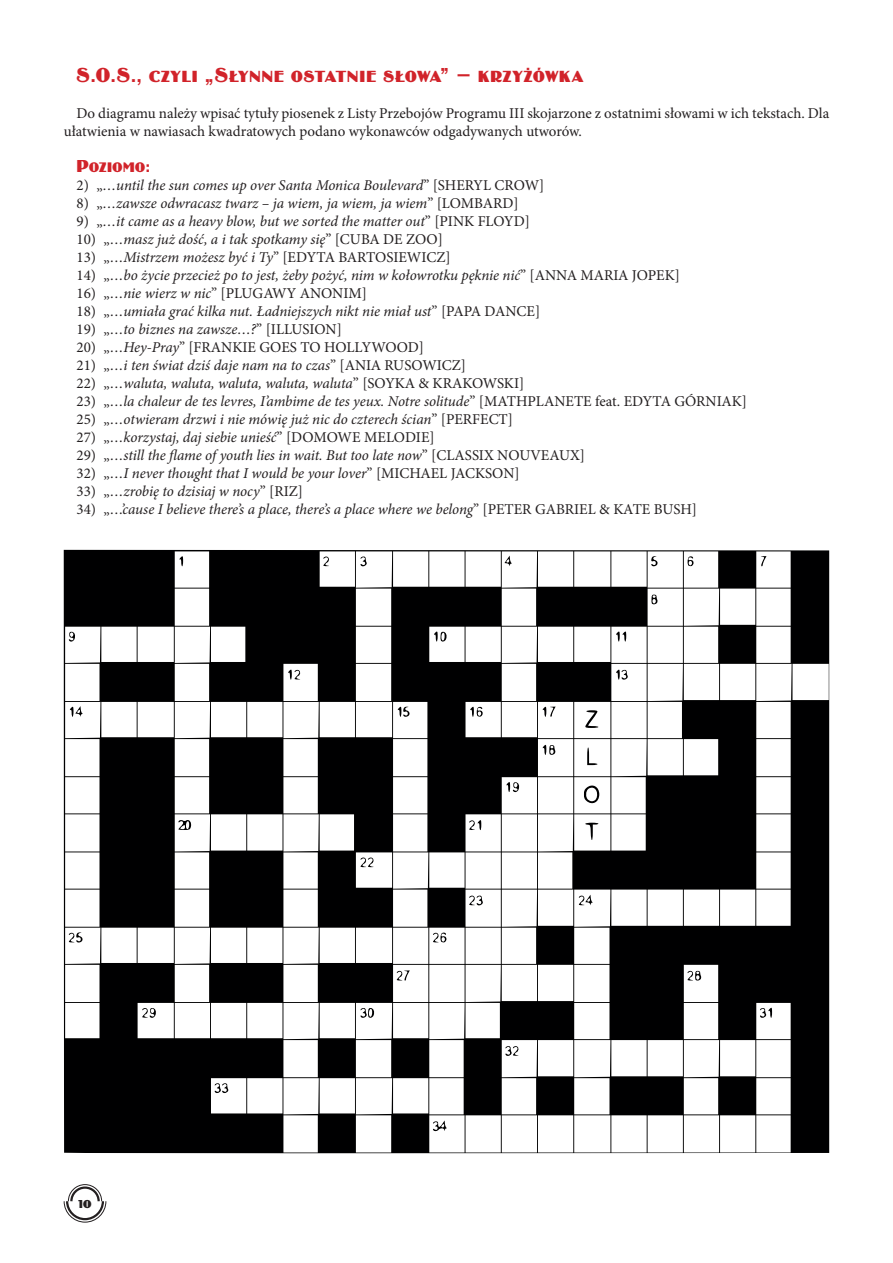
<style>
.page{position:relative;width:893px;height:1263px;background:#fff}
.page>*{position:absolute;margin:0;border:0;box-sizing:border-box;transform-origin:0 0}
.t1{font:21px "Binner SCDOT";letter-spacing:.05em;color:#d1232a}
.t2{font:18px "Binner SCDOT";letter-spacing:.025em;color:#d1232a}
.t3{font:italic 15px "Minion Pro";letter-spacing:-.005em;color:#231f20}
.t4{font:15px/18px "Minion Pro";color:#231f20}
.t5{font:15px "Binner SCDOT";color:#231f20}
.s1{font-style:normal}
.s2{font-style:italic}
</style>
<div class="page">
<svg style="left:63px;top:1184px;width:44px;height:39px"></svg>
<svg style="left:64px;top:550px;width:765px;height:603px"></svg>
<h1 class="t1" style="left:76px;top:63px;width:508px">S.O.S., czyli „Słynne ostatnie słowa” – krzyżówka</h1>
<p class="t4" style="left:64px;top:104px;width:767px;text-indent:13px">Do diagramu należy wpisać tytuły piosenek z Listy Przebojów Programu III skojarzone z ostatnimi słowami w ich tekstach. Dla ułatwienia w nawiasach kwadratowych podano wykonawców odgadywanych utworów.</p>
<p class="t2" style="left:76px;top:156px;width:75px">Poziomo:</p>
<p class="t3" style="left:76px;top:175px;width:469px"><span class="s1">2) „</span>…until the sun comes up over Santa Monica Boulevard<span class="s1">” [SHERYL CROW]</span></p>
<p class="t3" style="left:76px;top:193px;width:444px"><span class="s1">8) „</span>…zawsze odwracasz twarz – ja wiem, ja wiem, ja wiem<span class="s1">” [LOMBARD]</span></p>
<p class="t3" style="left:76px;top:211px;width:455px"><span class="s1">9) „</span>…it came as a heavy blow, but we sorted the matter out<span class="s1">” [PINK FLOYD]</span></p>
<p class="t3" style="left:76px;top:229px;width:368px"><span class="s1">10) „</span>…masz już dość, a i tak spotkamy się<span class="s1">” [CUBA DE ZOO]</span></p>
<p class="t4" style="left:76px;top:248px;width:376px">13) „<span class="s2">…Mistrzem możesz być i Ty</span>” [EDYTA BARTOSIEWICZ]</p>
<p class="t3" style="left:76px;top:265px;width:605px"><span class="s1">14) „</span>…bo życie przecież po to jest, żeby pożyć, nim w kołowrotku pęknie nić<span class="s1">” [ANNA MARIA JOPEK]</span></p>
<p class="t4" style="left:76px;top:284px;width:292px">16) „<span class="s2">…nie wierz w nic</span>” [PLUGAWY ANONIM]</p>
<p class="t3" style="left:76px;top:301px;width:465px"><span class="s1">18) „</span>…umiała grać kilka nut. Ładniejszych nikt nie miał ust<span class="s1">” [PAPA DANCE]</span></p>
<p class="t3" style="left:76px;top:319px;width:267px"><span class="s1">19) „</span>…to biznes na zawsze…?<span class="s1">” [ILLUSION]</span></p>
<p class="t4" style="left:76px;top:338px;width:349px">20) „<span class="s2">…Hey-Pray</span>” [FRANKIE GOES TO HOLLYWOOD]</p>
<p class="t3" style="left:76px;top:355px;width:391px"><span class="s1">21) „</span>…i ten świat dziś daje nam na to czas<span class="s1">” [ANIA RUSOWICZ]</span></p>
<p class="t3" style="left:76px;top:373px;width:449px"><span class="s1">22) „</span>…waluta, waluta, waluta, waluta, waluta<span class="s1">” [SOYKA &amp; KRAKOWSKI]</span></p>
<p class="t3" style="left:76px;top:391px;width:672px"><span class="s1">23) „</span>…la chaleur de tes levres, I’ambime de tes yeux. Notre solitude<span class="s1">” [MATHPLANETE feat. EDYTA GÓRNIAK]</span></p>
<p class="t3" style="left:76px;top:409px;width:438px"><span class="s1">25) „</span>…otwieram drzwi i nie mówię już nic do czterech ścian<span class="s1">” [PERFECT]</span></p>
<p class="t3" style="left:76px;top:427px;width:360px"><span class="s1">27) „</span>…korzystaj, daj siebie unieść<span class="s1">” [DOMOWE MELODIE]</span></p>
<p class="t3" style="left:76px;top:445px;width:510px"><span class="s1">29) „</span>…still the flame of youth lies in wait. But too late now<span class="s1">” [CLASSIX NOUVEAUX]</span></p>
<p class="t3" style="left:76px;top:463px;width:445px"><span class="s1">32) „</span>…I never thought that I would be your lover<span class="s1">” [MICHAEL JACKSON]</span></p>
<p class="t3" style="left:76px;top:481px;width:228px"><span class="s1">33) „</span>…zrobię to dzisiaj w nocy<span class="s1">” [RIZ]</span></p>
<p class="t3" style="left:76px;top:499px;width:622px"><span class="s1">34) „</span>…’cause I believe there’s a place, there’s a place where we belong<span class="s1">” [PETER GABRIEL &amp; KATE BUSH]</span></p>
<p class="t5" style="left:78px;top:1194px;width:15px">10</p>
</div>
